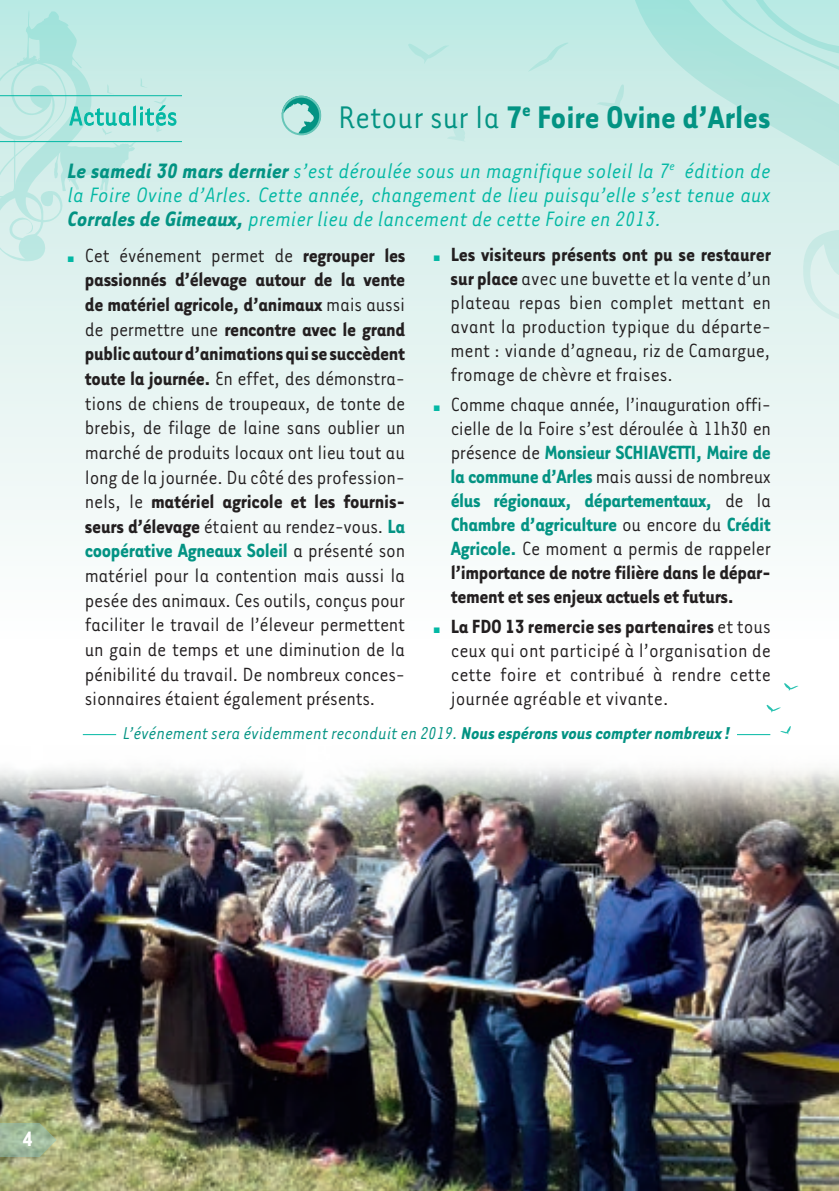
<style>
.page{position:relative;width:839px;height:1191px;background:#fff}
.page>*{position:absolute;margin:0;border:0;box-sizing:border-box;transform-origin:0 0}
.t1{font:700 36px "Tarzana Narrow";color:#039383}
.t2{font:italic 24px/24px "Tarzana Narrow";color:#03b8a4;text-align:justify}
.t3{font:700 24px "Tarzana Narrow";color:#fff}
.t4{font:22px/24.6px "Tarzana Narrow";letter-spacing:-.015em;color:#231f20;text-align:justify}
.t5{font:italic 19.8px "Tarzana Narrow";letter-spacing:-.005em;color:#039383}
.s1{font-weight:400}
.s2{font-weight:700;color:#039383}
.s3{color:#03b8a4}
.s4{font-weight:700}
</style>
<div class="page">
<img style="left:0;top:734px;width:839px;height:456px">
<div style="left:0;top:0;width:839px;height:651px;background:linear-gradient(to bottom,#c2e9e3,#fffefe)"></div>
<svg style="left:447px;top:0;width:31px;height:1px"></svg>
<svg style="left:592px;top:82px;width:2px;height:33px"></svg>
<svg style="left:407px;top:32px;width:46px;height:35px;background:#c0eae4"></svg>
<svg style="left:443px;top:118px;width:25px;height:28px"></svg>
<svg style="left:522px;top:41px;width:51px;height:31px;background:#c2eae5"></svg>
<svg style="left:594px;top:0;width:245px;height:477px;background:#d6efeb"></svg>
<svg style="left:0;top:1122px;width:57px;height:34px;background:#a1b895"></svg>
<svg style="left:0;top:10px;width:181px;height:251px;background:#c3eae5"></svg>
<svg style="left:281px;top:96px;width:40px;height:39px"></svg>
<div style="left:281px;top:96px;width:40px;height:39px;border:2px solid #67c6b8;border-radius:50%"></div>
<hr style="left:83px;top:734px;width:33px;height:1px;background:#03b8a4">
<hr style="left:737px;top:734px;width:33px;height:1px;background:#03b8a4">
<svg style="left:780px;top:726px;width:11px;height:8px"></svg>
<svg style="left:766px;top:704px;width:15px;height:8px"></svg>
<svg style="left:784px;top:683px;width:15px;height:8px"></svg>
<svg style="left:827px;top:0;width:12px;height:56px"></svg>
<h1 class="t1" style="left:338px;top:95px;width:434px"><span class="s1">Retour sur la</span> 7<sup>e</sup> Foire Ovine d’Arles</h1>
<p class="t2" style="left:68px;top:157px;width:705px"><span class="s2">Le samedi 30 mars dernier</span> s’est déroulée sous un magnifique soleil la 7<sup>e</sup> édition de la Foire Ovine d’Arles. Cette année, changement de lieu puisqu’elle s’est tenue aux <span class="s2">Corrales de Gimeaux,</span> premier lieu de lancement de cette Foire en 2013.</p>
<p class="t4" style="left:85px;top:242px;width:322px;text-indent:-17px"><span class="s3">■</span> Cet événement permet de <span class="s4">regrouper les passionnés d’élevage autour de la vente de matériel agricole, d’animaux</span> mais aussi de permettre une <span class="s4">rencontre avec le grand publicautourd’animationsquisesuccèdent toute la journée.</span> En effet, des démonstra&shy;tions de chiens de troupeaux, de tonte de brebis, de filage de laine sans oublier un marché de produits locaux ont lieu tout au long de la journée. Du côté des profession&shy;nels, le <span class="s4">matériel agricole et les fournis&shy;seurs d’élevage</span> étaient au rendez-vous. <span class="s2">La coopérative Agneaux Soleil</span> a présenté son matériel pour la contention mais aussi la pesée des animaux. Ces outils, conçus pour faciliter le travail de l’éleveur permettent un gain de temps et une diminution de la pénibilité du travail. De nombreux conces&shy;sionnaires étaient également présents.</p>
<p class="t4" style="left:451px;top:241px;width:322px;line-height:24px;text-indent:-17px"><span class="s3">■</span> <span class="s4">Les visiteurs présents ont pu se restaurer sur place</span> avec une buvette et la vente d’un plateau repas bien complet mettant en avant la production typique du départe&shy;ment : viande d’agneau, riz de Camargue, fromage de chèvre et fraises.</p>
<p class="t4" style="left:451px;top:391px;width:322px;line-height:24px;text-indent:-17px"><span class="s3">■</span> Comme chaque année, l’inauguration offi&shy;cielle de la Foire s’est déroulée à 11h30 en présence de <span class="s2">Monsieur SCHIAVETTI, Maire de la commune d’Arles</span> mais aussi de nombreux <span class="s2">élus régionaux, départementaux,</span> de la <span class="s2">Chambre d’agriculture</span> ou encore du <span class="s2">Crédit Agricole.</span> Ce moment a permis de rappeler <span class="s4">l’importance de notre filière dans le dépar&shy;tement et ses enjeux actuels et futurs.</span></p>
<p class="t4" style="left:451px;top:613px;width:322px;line-height:24px;text-indent:-17px"><span class="s3">■</span> <span class="s4">La FDO 13 remercie ses partenaires</span> et tous ceux qui ont participé à l’organisation de cette foire et contribué à rendre cette journée agréable et vivante.</p>
<p class="t5" style="left:123px;top:721px;width:609px">L’événement sera évidemment reconduit en 2019. <span class="s4">Nous espérons vous compter nombreux!</span></p>
<p class="t3" style="left:22px;top:1123px;width:12px">4</p>
</div>
